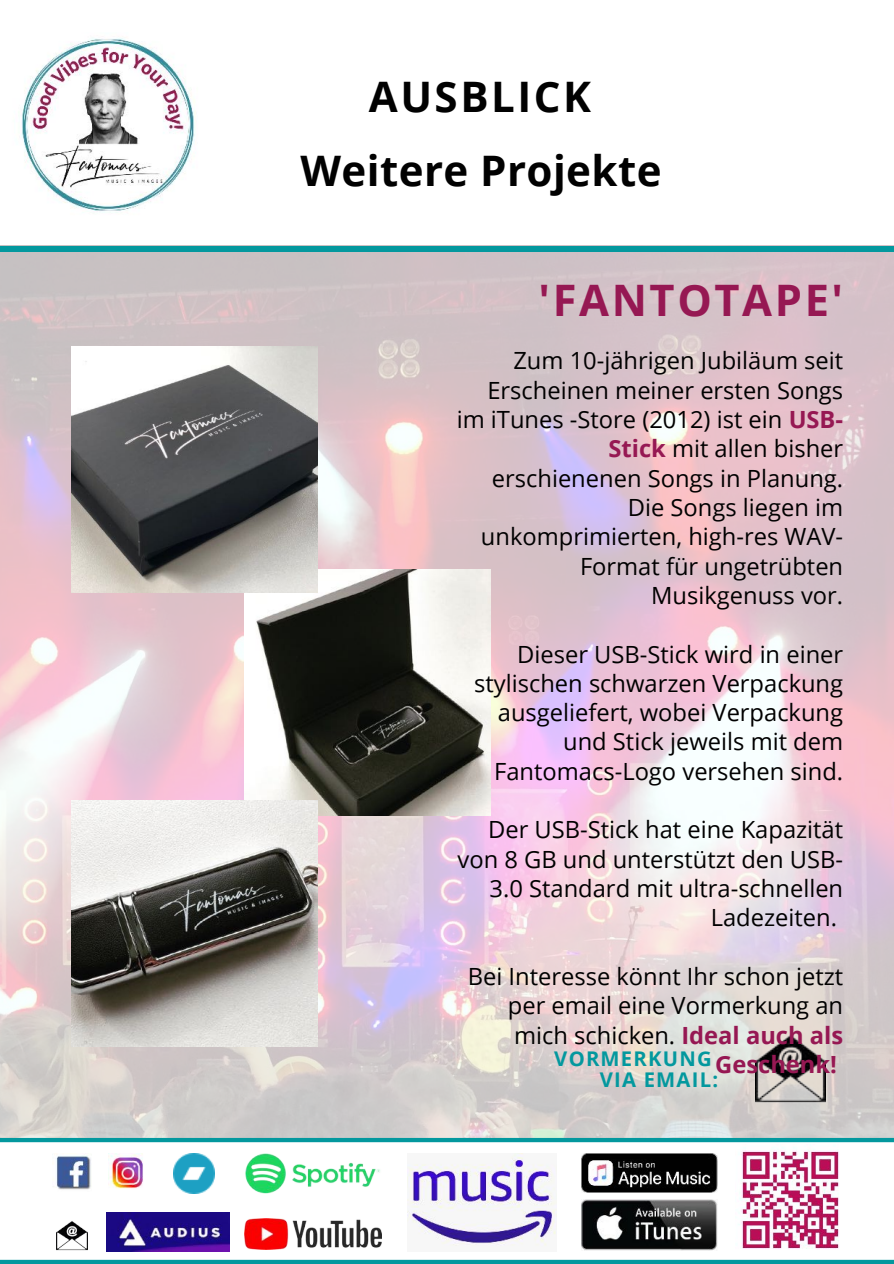
<style>
.page{position:relative;width:894px;height:1264px;background:#fff}
.page>*{position:absolute;margin:0;border:0;box-sizing:border-box;transform-origin:0 0}
.t1{font:700 43.35px "Open Sans";letter-spacing:.06em;color:#961853}
.t2{font:700 42px "Open Sans";letter-spacing:.01em;color:#010101}
.t3{font:700 42px "Open Sans";letter-spacing:.06em;color:#010101}
.t4{font:23.7px/29.2px "Open Sans";color:#010101;text-align:right}
.t5{font:700 20.25px "Open Sans";letter-spacing:.06em;color:#03989e}
.s1{font-weight:700;color:#961853}
</style>
<div class="page">
<img style="left:0;top:245px;width:893px;height:892px">
<hr style="left:0;top:247px;width:893px;height:4px;background:#03989e">
<svg style="left:0;top:1137px;width:893px;height:126px"></svg>
<img style="left:21px;top:38px;width:175px;height:175px">
<img style="left:734px;top:1144px;width:111px;height:111px">
<img style="left:108px;top:1153px;width:39px;height:38px">
<img style="left:53px;top:1153px;width:38px;height:38px">
<img style="left:581px;top:1153px;width:136px;height:39px">
<img style="left:245px;top:1153px;width:136px;height:40px">
<img style="left:581px;top:1199px;width:136px;height:51px">
<img style="left:57px;top:1220px;width:30px;height:30px">
<img style="left:755px;top:1033px;width:70px;height:70px">
<img style="left:407px;top:1153px;width:149px;height:98px">
<img style="left:245px;top:1218px;width:136px;height:30px">
<img style="left:174px;top:1153px;width:40px;height:40px">
<img style="left:107px;top:1212px;width:122px;height:39px">
<img style="left:245px;top:569px;width:245px;height:246px">
<img style="left:72px;top:801px;width:245px;height:245px">
<img style="left:72px;top:347px;width:245px;height:245px">
<p class="t3" style="left:368px;top:67px;width:224px">AUSBLICK</p>
<p class="t2" style="left:300px;top:141px;width:362px">Weitere Projekte</p>
<p class="t1" style="left:538px;top:269px;width:306px">'FANTOTAPE'</p>
<p class="t4" style="left:456px;top:345px;width:388px">Zum 10-jährigen Jubiläum seit<br>Erscheinen meiner ersten Songs im iTunes -Store (2012) ist ein <span class="s1">USB-<br>Stick</span> mit allen bisher erschienenen Songs in Planung.<br>Die Songs liegen im unkomprimierten, high-res WAV-<br>Format für ungetrübten<br>Musikgenuss vor.</p>
<p class="t4" style="left:474px;top:638px;width:370px">Dieser USB-Stick wird in einer stylischen schwarzen Verpackung ausgeliefert, wobei Verpackung und Stick jeweils mit dem<br>Fantomacs-Logo versehen sind.</p>
<p class="t4" style="left:457px;top:814px;width:387px">Der USB-Stick hat eine Kapazität von 8 GB und unterstützt den USB-<br>3.0 Standard mit ultra-schnellen<br>Ladezeiten.</p>
<p class="t4" style="left:467px;top:961px;width:377px">Bei Interesse könnt Ihr schon jetzt per email eine Vormerkung an mich schicken. <span class="s1">Ideal auch als<br>Geschenk!</span></p>
<p class="t5" style="left:554px;top:1044px;width:159px">VORMERKUNG</p>
<p class="t5" style="left:599px;top:1064px;width:120px">VIA EMAIL:</p>
</div>
